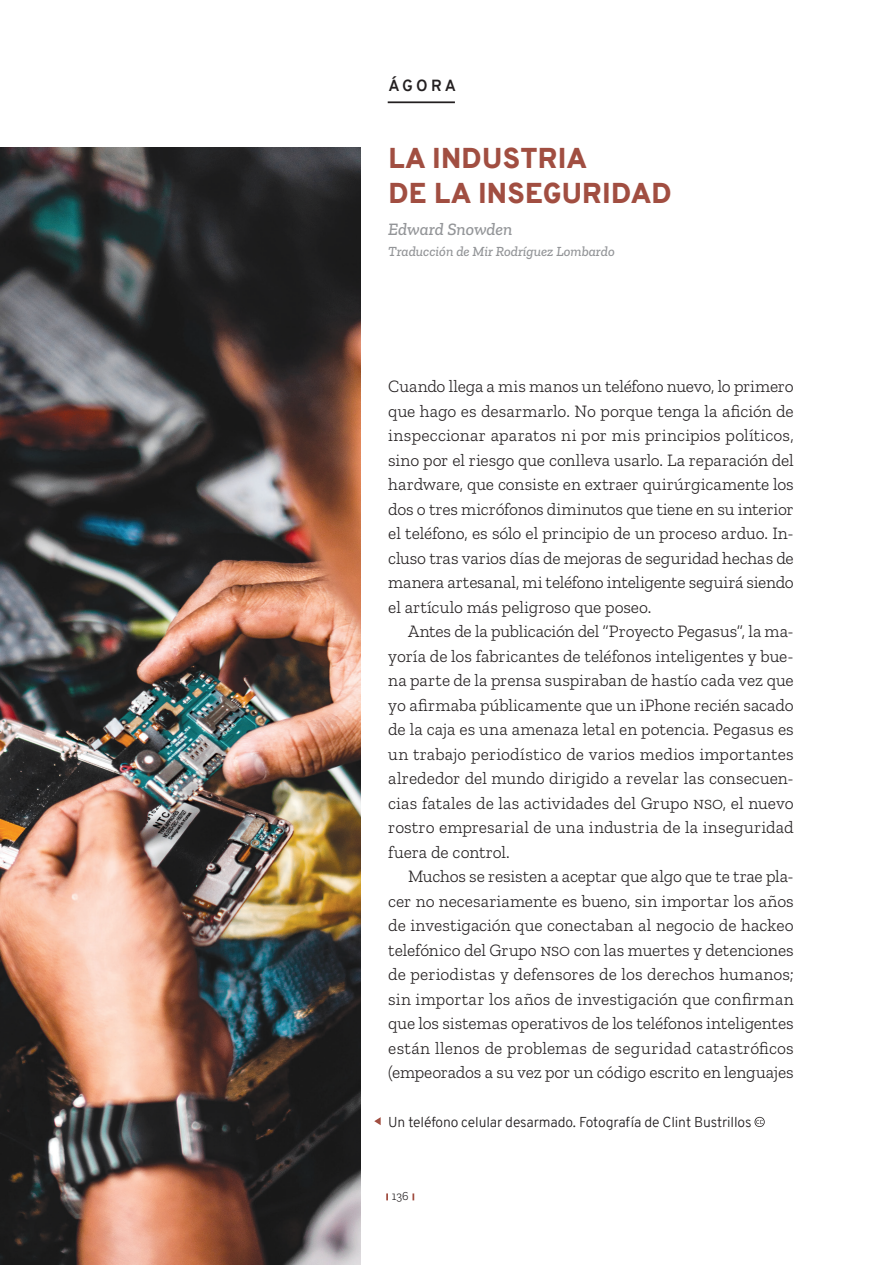
<style>
.page{position:relative;width:893px;height:1265px;background:#fff}
.page>*{position:absolute;margin:0;border:0;box-sizing:border-box;transform-origin:0 0}
.Título_general_Panóp{font:900 28px/35px "Overpass";letter-spacing:.01em;color:#a14e41}
.Cuerpo_del_texto{font:300 17.5px/24.5px "Zilla Slab";letter-spacing:-.005em;color:#231f20;text-align:justify}
.Primer_párrafo_Panóp{font:300 17.5px/24.5px "Zilla Slab";letter-spacing:-.005em;color:#231f20;text-align:justify}
.Autor_panóptico{font:italic 500 17.5px "Zilla Slab";color:#939598}
.t1{font:700 15.75px "Overpass";letter-spacing:.2em;color:#231f20}
.Pie_de_foto{font:300 14px "Overpass";letter-spacing:-.01em;color:#231f20}
.Traducción_Panóptico{font:italic 500 14px "Zilla Slab";color:#939598}
.t2{font:300 12.25px "Zilla Slab";color:#231f20}
</style>
<div class="page">
<svg style="left:386px;top:1193px;width:2px;height:7px"></svg>
<svg style="left:412px;top:1193px;width:2px;height:7px"></svg>
<hr style="left:388px;top:101px;width:67px;height:2px;background:#231f20">
<svg style="left:754px;top:1117px;width:11px;height:10px"></svg>
<svg style="left:374px;top:1117px;width:7px;height:8px"></svg>
<img style="left:0;top:147px;width:360px;height:1118px">
<p class="t1" style="left:388px;top:74px;width:69px">ÁGORA</p>
<p class="Título_general_Panóp" style="left:388px;top:141px;width:285px">LA INDUSTRIA<br>DE LA INSEGURIDAD</p>
<p class="Autor_panóptico" style="left:388px;top:219px;width:126px">Edward Snowden</p>
<p class="Traducción_Panóptico" style="left:388px;top:243px;width:228px">Traducción de Mir Rodríguez Lombardo</p>
<p class="Primer_párrafo_Panóp" style="left:388px;top:374px;width:407px">Cuando llega a mis manos un teléfono nuevo, lo primero que hago es desarmarlo. No porque tenga la afición de inspeccionar aparatos ni por mis principios políticos, sino por el riesgo que conlleva usarlo. La reparación del hardware, que consiste en extraer quirúrgicamente los dos o tres micrófonos diminutos que tiene en su interior el teléfono, es sólo el principio de un proceso arduo. In&shy;cluso tras varios días de mejoras de seguridad hechas de manera artesanal, mi teléfono inteligente seguirá siendo el artículo más peligroso que poseo.</p>
<p class="Cuerpo_del_texto" style="left:388px;top:619px;width:407px;text-indent:20px">Antes de la publicación del “Proyecto Pegasus”, la ma&shy;yoría de los fabricantes de teléfonos inteligentes y bue&shy;na parte de la prensa suspiraban de hastío cada vez que yo afirmaba públicamente que un iPhone recién sacado de la caja es una amenaza letal en potencia. Pegasus es un trabajo periodístico de varios medios importantes alrededor del mundo dirigido a revelar las consecuen&shy;cias fatales de las actividades del Grupo NSO, el nuevo rostro empresarial de una industria de la inseguridad fuera de control.</p>
<p class="Cuerpo_del_texto" style="left:388px;top:864px;width:407px;text-indent:20px">Muchos se resisten a aceptar que algo que te trae pla&shy;cer no necesariamente es bueno, sin importar los años de investigación que conectaban al negocio de hackeo telefónico del Grupo NSO con las muertes y detenciones de periodistas y defensores de los derechos humanos; sin importar los años de investigación que confirman que los sistemas operativos de los teléfonos inteligentes están llenos de problemas de seguridad catastróficos (empeorados a su vez por un código escrito en lenguajes</p>
<p class="Pie_de_foto" style="left:388px;top:1112px;width:365px">Un teléfono celular desarmado. Fotografía de Clint Bustrillos</p>
<p class="t2" style="left:392px;top:1190px;width:18px">136</p>
</div>
